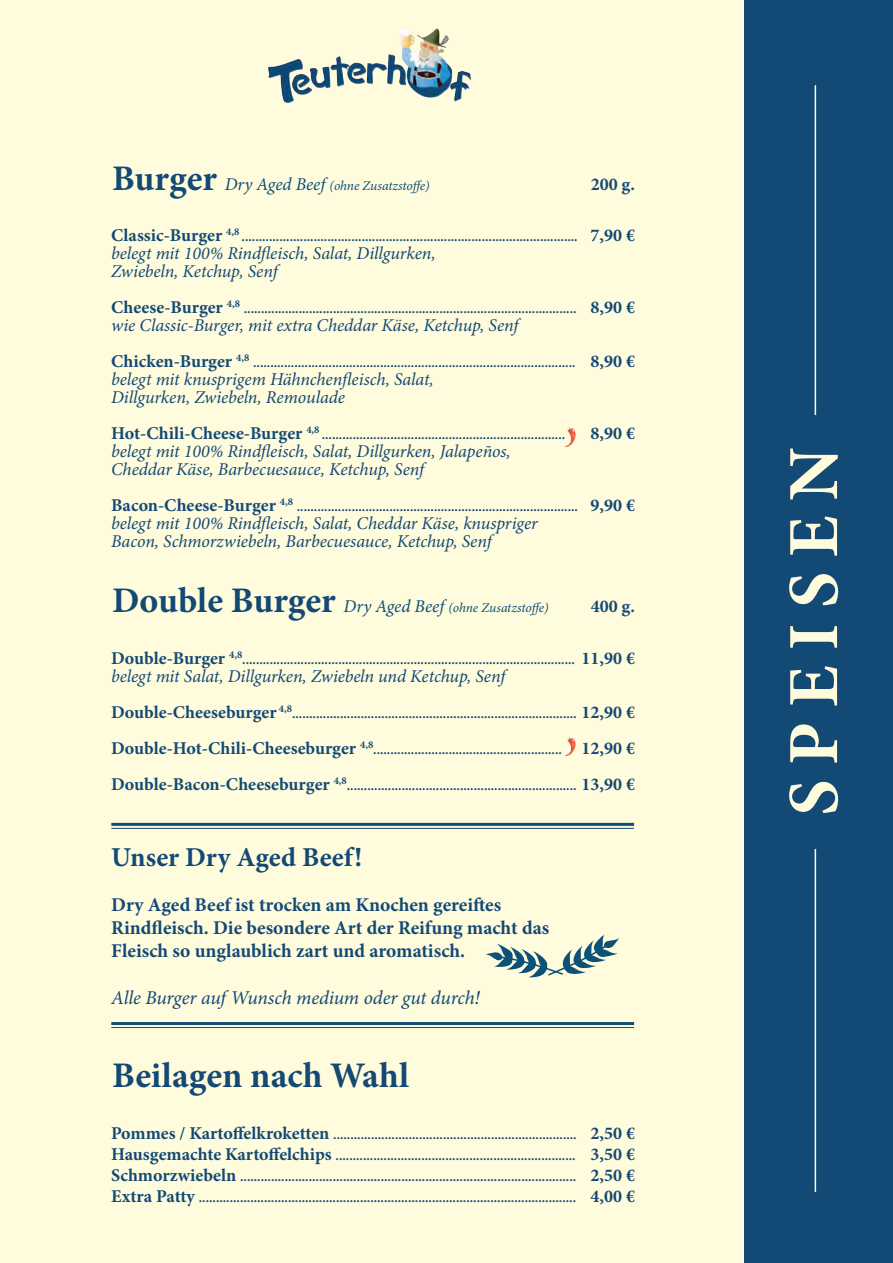
<style>
.page{position:relative;width:893px;height:1263px;background:#fffcdd}
.page>*{position:absolute;margin:0;border:0;box-sizing:border-box;transform-origin:0 0}
.t1{font:700 36px "Minion Pro";color:#134975}
.t2{font:700 27.3px "Minion Pro";color:#134975}
.t3{font:700 19.5px/23.4px "Minion Pro";color:#134975}
.t4{font:italic 19.5px "Minion Pro";letter-spacing:-.01em;color:#134975}
.t5{font:italic 18px/18px "Minion Pro";letter-spacing:-.005em;color:#134975}
.t6{font:700 18px/21px "Minion Pro";color:#134975;text-align:justify}
.t7{font:700 13.5px/21px "Minion Pro";color:#134975;text-align:justify}
.t8{font:italic 13.5px "Minion Pro";letter-spacing:-.01em;color:#0d5078}
.s1{font-weight:700;font-style:normal;font-size:36px;color:#134975}
.s2{font-size:18px}
</style>
<div class="page">
<img style="left:269px;top:28px;width:202px;height:75px">
<div style="left:744px;top:0;width:149px;height:1263px;background:#134975"></div>
<hr style="left:815px;top:86px;width:1px;height:1105px;background:#fffcdd">
<div style="left:778px;top:415px;width:73px;height:434px;background:#134975"></div>
<svg style="left:789px;top:448px;width:49px;height:365px"></svg>
<img style="left:564px;top:427px;width:12px;height:20px">
<img style="left:564px;top:737px;width:12px;height:19px">
<hr style="left:111px;top:823px;width:523px;height:3px;background:#134975">
<hr style="left:111px;top:828px;width:523px;height:1px;background:#134975">
<hr style="left:111px;top:1022px;width:523px;height:3px;background:#134975">
<hr style="left:111px;top:1027px;width:523px;height:1px;background:#134975">
<svg style="left:486px;top:934px;width:133px;height:43px"></svg>
<p class="t8" style="left:112px;top:176px;width:319px"><span class="s1">Burger</span> <span class="s2">Dry Aged Beef</span> (ohne Zusatzstoffe)</p>
<h3 class="t6" style="left:591px;top:173px;width:46px">200 g.</h3>
<p class="t7" style="left:111px;top:226px;width:468px"><span class="s2">Classic-Burger</span> <sup>4,8</sup> ..................................................................................................</p>
<h3 class="t5" style="left:111px;top:245px;width:326px">belegt mit 100% Rindfleisch, Salat, Dillgurken,<br>Zwiebeln, Ketchup, Senf</h3>
<p class="t7" style="left:111px;top:298px;width:467px"><span class="s2">Cheese-Burger</span> <sup>4,8</sup> .................................................................................................</p>
<h3 class="t5" style="left:111px;top:317px;width:409px">wie Classic-Burger, mit extra Cheddar Käse, Ketchup, Senf</h3>
<p class="t7" style="left:111px;top:352px;width:466px"><span class="s2">Chicken-Burger</span> <sup>4,8</sup> ..............................................................................................</p>
<h3 class="t5" style="left:111px;top:371px;width:324px">belegt mit knusprigem Hähnchenfleisch, Salat,<br>Dillgurken, Zwiebeln, Remoulade</h3>
<p class="t7" style="left:111px;top:424px;width:456px"><span class="s2">Hot-Chili-Cheese-Burger</span> <sup>4,8</sup> .......................................................................</p>
<h3 class="t5" style="left:111px;top:443px;width:401px">belegt mit 100% Rindfleisch, Salat, Dillgurken, Jalapeños,<br>Cheddar Käse, Barbecuesauce, Ketchup, Senf</h3>
<p class="t7" style="left:111px;top:496px;width:468px"><span class="s2">Bacon-Cheese-Burger</span> <sup>4,8</sup> ..................................................................................</p>
<h3 class="t5" style="left:111px;top:515px;width:428px">belegt mit 100% Rindfleisch, Salat, Cheddar Käse, knuspriger<br>Bacon, Schmorzwiebeln, Barbecuesauce, Ketchup, Senf</h3>
<h3 class="t6" style="left:590px;top:225px;width:46px">7,90 €</h3>
<h3 class="t6" style="left:590px;top:297px;width:46px">8,90 €</h3>
<h3 class="t6" style="left:590px;top:351px;width:46px">8,90 €</h3>
<h3 class="t6" style="left:590px;top:423px;width:46px">8,90 €</h3>
<h3 class="t6" style="left:590px;top:495px;width:46px">9,90 €</h3>
<p class="t8" style="left:112px;top:599px;width:438px"><span class="s1">Double Burger</span> <span class="s2">Dry Aged Beef</span> (ohne Zusatzstoffe)</p>
<h3 class="t6" style="left:591px;top:596px;width:46px">400 g.</h3>
<p class="t7" style="left:111px;top:649px;width:465px"><span class="s2">Double-Burger</span> <sup>4,8</sup>.................................................................................................</p>
<h3 class="t5" style="left:111px;top:667px;width:396px">belegt mit Salat, Dillgurken, Zwiebeln und Ketchup, Senf</h3>
<p class="t7" style="left:111px;top:703px;width:467px"><span class="s2">Double-Cheeseburger</span> <sup>4,8</sup>...................................................................................</p>
<p class="t7" style="left:111px;top:739px;width:452px"><span class="s2">Double-Hot-Chili-Cheeseburger</span> <sup>4,8</sup>.......................................................</p>
<p class="t7" style="left:111px;top:775px;width:467px"><span class="s2">Double-Bacon-Cheeseburger</span> <sup>4,8</sup>...................................................................</p>
<h3 class="t6" style="left:581px;top:647px;width:55px">11,90 €</h3>
<h3 class="t6" style="left:581px;top:694px;width:55px;line-height:36px">12,90 € 12,90 € 13,90 €</h3>
<h2 class="t2" style="left:111px;top:837px;width:253px">Unser Dry Aged Beef!</h2>
<h3 class="t3" style="left:111px;top:892px;width:440px">Dry Aged Beef ist trocken am Knochen gereiftes<br>Rindfleisch. Die besondere Art der Reifung macht das<br>Fleisch so unglaublich zart und aromatisch.</h3>
<h3 class="t4" style="left:111px;top:984px;width:370px">Alle Burger auf Wunsch medium oder gut durch!</h3>
<h1 class="t1" style="left:112px;top:1050px;width:298px">Beilagen nach Wahl</h1>
<p class="t7" style="left:111px;top:1124px;width:467px"><span class="s2">Pommes / Kartoffelkroketten</span> .......................................................................<br><span class="s2">Hausgemachte Kartoffelchips</span> ......................................................................<br><span class="s2">Schmorzwiebeln</span> ..................................................................................................<br><span class="s2">Extra Patty</span> ..............................................................................................................</p>
<h3 class="t6" style="left:590px;top:1122px;width:46px">2,50 € 3,50 € 2,50 € 4,00 €</h3>
</div>
